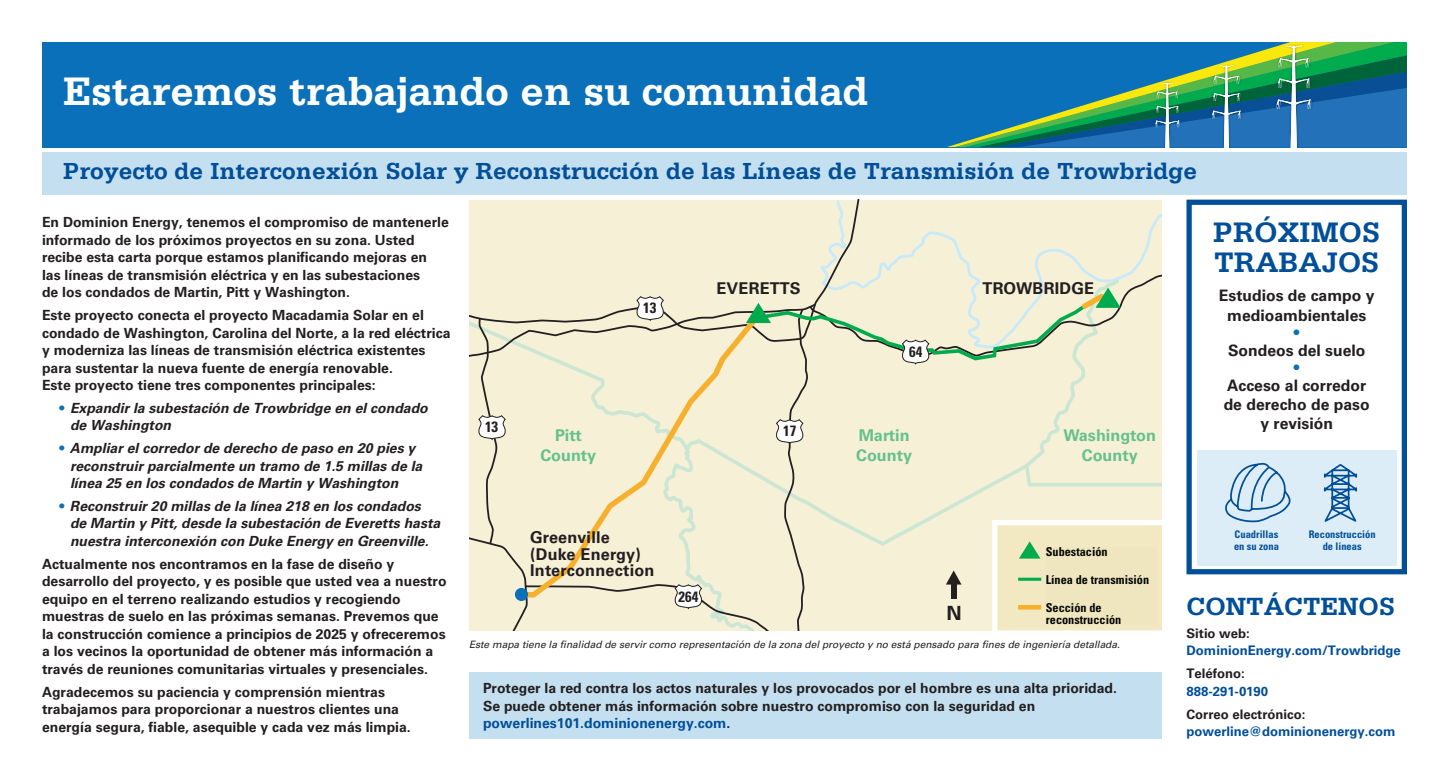
<style>
.page{position:relative;width:1449px;height:767px;background:#fff}
.page>*{position:absolute;margin:0;border:0;box-sizing:border-box;transform-origin:0 0}
.t1{font:700 42px "Serifa Std";color:#fff}
.t2{font:700 29.75px/29.8px "Serifa Std";color:#014e99}
.t3{font:700 26.25px "Serifa Std";color:#014e99}
.t4{font:700 24.5px "Serifa Std";color:#014e99}
.t5{font:700 19.6px "Univers LT Pro 65";color:#231f20}
.t6{font:700 16.28px/16.3px "Univers LT Pro 65";letter-spacing:.015em;color:#231f20}
.t7{font:700 16.28px/19.8px "Univers LT Pro 65";color:#65c18b;text-align:center}
.t8{font:700 15.75px/19.2px "Univers LT Pro 65";color:#231f20;text-align:center}
.t9{font:700 15.75px "Univers LT Pro 65";color:#0970b9}
.t10{font:700 condensed 14.88px "Univers LT Pro";color:#231f20}
.t11{font:700 14px/17.5px "Univers LT Pro 65";color:#231f20}
.t12{font:italic 700 14px/17.5px "Univers LT Pro 65";color:#231f20}
.t13{font:700 13.12px "Univers LT Pro 65";color:#014e99}
.t14{font:700 13.12px "Univers LT Pro 65";color:#231f20}
.t15{font:700 condensed 12.25px/12.2px "Univers LT Pro";color:#040503}
.t16{font:700 condensed 12.25px "Univers LT Pro";color:#231f20}
.t17{font:700 condensed 10.5px/12.2px "Univers LT Pro";color:#014e99;text-align:center}
.t18{font:italic 10.15px "Univers LT Pro 55";color:#231f20}
.s1{font-style:normal;color:#0970b9}
.s2{color:#014e99}
</style>
<div class="page">
<div style="left:860px;top:200px;width:302px;height:44px;background:#f6f0d7"></div>
<div style="left:469px;top:200px;width:391px;height:44px;background:#f6f0d7"></div>
<div style="left:1186px;top:200px;width:221px;height:374px;border:5px solid #014e99"></div>
<div style="left:1197px;top:450px;width:199px;height:115px;background:#ddedf7"></div>
<div style="left:42px;top:42px;width:1365px;height:105px;background:#0970b9"></div>
<svg style="left:947px;top:42px;width:460px;height:105px"></svg>
<div style="left:42px;top:152px;width:1365px;height:42px;background:#c4e0f0"></div>
<svg style="left:1323px;top:464px;width:35px;height:58px"></svg>
<div style="left:469px;top:672px;width:693px;height:66px;background:#c4e0f0"></div>
<svg style="left:1223px;top:462px;width:71px;height:113px"></svg>
<svg style="left:469px;top:244px;width:693px;height:387px;background:#efebd1"></svg>
<div style="left:1046px;top:547px;width:111px;height:77px;background:#efe6bf"></div>
<p class="t1" style="left:63px;top:66px;width:807px">Estaremos trabajando en su comunidad</p>
<p class="t4" style="left:63px;top:156px;width:1136px">Proyecto de Interconexión Solar y Reconstrucción de las Líneas de Transmisión de Trowbridge</p>
<p class="t11" style="left:42px;top:213px;width:408px">En Dominion Energy, tenemos el compromiso de mantenerle informado de los próximos proyectos en su zona. Usted recibe esta carta porque estamos planificando mejoras en las líneas de transmisión eléctrica y en las subestaciones<br>de los condados de Martin, Pitt y Washington.</p>
<p class="t11" style="left:42px;top:305px;width:410px">Este proyecto conecta el proyecto Macadamia Solar en el condado de Washington, Carolina del Norte, a la red eléctrica y moderniza las líneas de transmisión eléctrica existentes para sustentar la nueva fuente de energía renovable.<br>Este proyecto tiene tres componentes principales:</p>
<p class="t12" style="left:70px;top:398px;width:359px;text-indent:-10px"><span class="s1">•</span> Expandir la subestación de Trowbridge en el condado de Washington</p>
<p class="t12" style="left:70px;top:439px;width:354px;text-indent:-10px"><span class="s1">•</span> Ampliar el corredor de derecho de paso en 20 pies y reconstruir parcialmente un tramo de 1.5 millas de la línea 25 en los condados de Martin y Washington</p>
<p class="t12" style="left:70px;top:496px;width:372px;text-indent:-10px"><span class="s1">•</span> Reconstruir 20 millas de la línea 218 en los condados de Martin y Pitt, desde la subestación de Everetts hasta nuestra interconexión con Duke Energy en Greenville.</p>
<p class="t11" style="left:42px;top:554px;width:406px">Actualmente nos encontramos en la fase de diseño y desarrollo del proyecto, y es posible que usted vea a nuestro equipo en el terreno realizando estudios y recogiendo muestras de suelo en las próximas semanas. Prevemos que la construcción comience a principios de 2025 y ofreceremos a los vecinos la oportunidad de obtener más información a través de reuniones comunitarias virtuales y presenciales.</p>
<p class="t11" style="left:42px;top:682px;width:370px">Agradecemos su paciencia y comprensión mientras trabajamos para proporcionar a nuestros clientes una energía segura, fiable, asequible y cada vez más limpia.</p>
<p class="t10" style="left:485px;top:418px;width:15px">13</p>
<p class="t10" style="left:643px;top:299px;width:15px">13</p>
<p class="t6" style="left:716px;top:279px;width:86px">EVERETTS</p>
<p class="t6" style="left:983px;top:279px;width:113px">TROWBRIDGE</p>
<p class="t10" style="left:909px;top:342px;width:15px">64</p>
<p class="t7" style="left:540px;top:424px;width:57px">Pitt<br>County</p>
<p class="t6" style="left:530px;top:528px;width:126px">Greenville (Duke Energy)<br>Interconnection</p>
<p class="t10" style="left:679px;top:587px;width:21px">264</p>
<p class="t10" style="left:783px;top:422px;width:15px">17</p>
<p class="t7" style="left:856px;top:424px;width:57px;text-align:left">Martin<br>County</p>
<p class="t5" style="left:947px;top:599px;width:17px">N</p>
<p class="t7" style="left:1064px;top:424px;width:94px">Washington<br>County</p>
<p class="t15" style="left:1046px;top:545px;width:63px">Subestación</p>
<p class="t15" style="left:1046px;top:573px;width:105px">Línea de transmisión</p>
<p class="t15" style="left:1046px;top:601px;width:77px">Sección de reconstrucción</p>
<p class="t16" style="left:1051px;top:544px;width:55px">Substation</p>
<p class="t16" style="left:1051px;top:572px;width:92px">Transmission Line</p>
<p class="t16" style="left:1051px;top:599px;width:81px">Rebuild Section</p>
<p class="t18" style="left:469px;top:637px;width:652px">Este mapa tiene la finalidad de servir como representación de la zona del proyecto y no está pensado para fines de ingeniería detallada.</p>
<p class="t11" style="left:483px;top:678px;width:636px">Proteger la red contra los actos naturales y los provocados por el hombre es una alta prioridad.<br>Se puede obtener más información sobre nuestro compromiso con la seguridad en <span class="s2">powerlines101.dominionenergy.com</span>.</p>
<p class="t2" style="left:1213px;top:217px;width:168px">PRÓXIMOS<br>TRABAJOS</p>
<p class="t8" style="left:1219px;top:285px;width:157px">Estudios de campo y medioambientales</p>
<p class="t9" style="left:1294px;top:321px;width:7px">•</p>
<p class="t8" style="left:1228px;top:339px;width:139px">Sondeos del suelo</p>
<p class="t9" style="left:1294px;top:356px;width:7px">•</p>
<p class="t8" style="left:1224px;top:374px;width:148px">Acceso al corredor de derecho de paso y revisión</p>
<p class="t17" style="left:1234px;top:528px;width:46px;text-align:left">Cuadrillas en su zona</p>
<p class="t17" style="left:1309px;top:528px;width:69px">Reconstrucción de líneas</p>
<p class="t3" style="left:1186px;top:591px;width:210px">CONTÁCTENOS</p>
<p class="t14" style="left:1186px;top:624px;width:65px">Sitio web:</p>
<p class="t13" style="left:1186px;top:641px;width:216px">DominionEnergy.com/Trowbridge</p>
<p class="t14" style="left:1186px;top:664px;width:60px">Teléfono:</p>
<p class="t13" style="left:1186px;top:681px;width:83px">888-291-0190</p>
<p class="t14" style="left:1186px;top:704px;width:120px">Correo electrónico:</p>
<p class="t13" style="left:1186px;top:722px;width:210px">powerline@dominionenergy.com</p>
</div>
